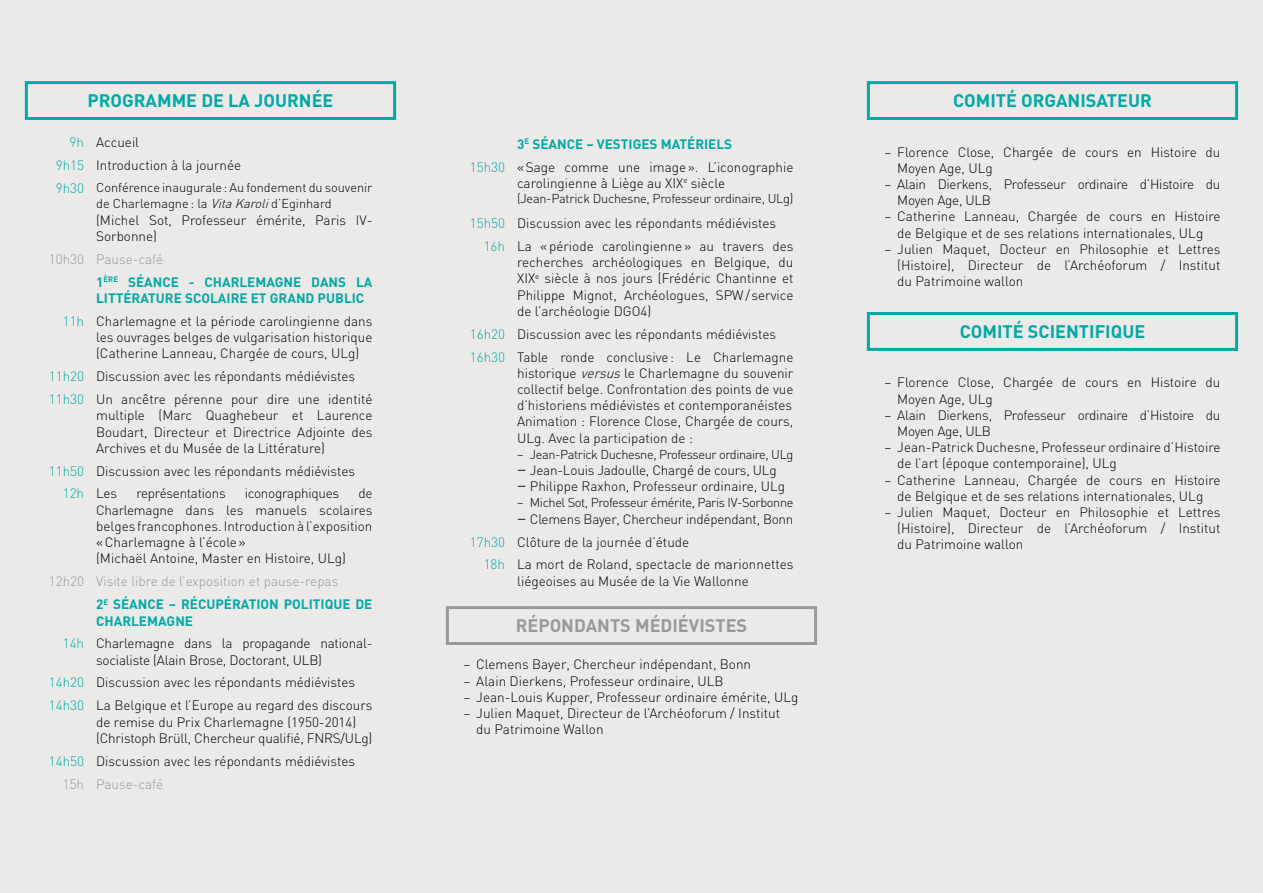
<style>
.page{position:relative;width:1263px;height:893px;background:#ebeae9}
.page>*{position:absolute;margin:0;border:0;box-sizing:border-box;transform-origin:0 0}
.t1{font:700 18px "DIN";color:#00a9a5}
.t2{font:700 18px "DIN";color:#9a989a}
.t3{font:300 13.5px/16.2px "DIN";color:#000}
.t4{font:300 13.5px/16.2px "DIN";letter-spacing:-.02em;color:#000}
.t5{font:300 13.5px/23.2px "DIN";color:#9a989a}
.t6{font:700 13.5px/23.2px "DIN";letter-spacing:.105em;color:#00a9a5}
.t7{font:300 12.75px "DIN";letter-spacing:-.025em;color:#000}
.t8{font:300 12.75px/16.2px "DIN";color:#000;text-align:center}
.s1{color:#00a9a5}
.s2{font-size:13.5px;color:#00a9a5}
.s3{font-style:italic}
.s4{font-weight:300;color:#9a989a}
.s5{font-weight:700;color:#00a9a5}
.s6{color:#9a989a}
.s7{font-size:18px}
</style>
<div class="page">
<div style="left:25px;top:81px;width:371px;height:39px;border:3px solid #00a9a5"></div>
<div style="left:867px;top:81px;width:371px;height:39px;border:3px solid #00a9a5"></div>
<div style="left:867px;top:312px;width:371px;height:39px;border:3px solid #00a9a5"></div>
<div style="left:446px;top:606px;width:371px;height:39px;border:3px solid #9a989a"></div>
<h1 class="t1" style="left:87px;top:89px;width:247px">PROGRAMME DE LA JOURNÉE</h1>
<p class="t3" style="left:56px;top:131px;width:187px;line-height:22.8px;text-indent:14px"><span class="s1">9h</span> Accueil<br><span class="s1">9h15</span> Introduction à la journée</p>
<p class="t8" style="left:56px;top:179px;width:318px"><span class="s2">9h30</span> Conférence inaugurale: Au fondement du souvenir de Charlemagne: la <span class="s3">VitaKaroli</span>d’Eginhard</p>
<p class="t3" style="left:96px;top:211px;width:278px">(Michel Sot, Professeur émérite, Paris IV-<br>Sorbonne)</p>
<p class="t6" style="left:96px;top:247px;width:276px;text-indent:-47px"><span class="s4">10h30 Pause-café<br></span>1<sup>ÈRE</sup> SÉANCE - CHARLEMAGNE DANS LA</p>
<p class="t3" style="left:63px;top:287px;width:311px;line-height:22.8px;text-indent:33px"><span class="s5">LITTÉRATURE SCOLAIRE ET GRAND PUBLIC<br></span><span class="s1">11h</span> Charlemagne et la période carolingienne dans</p>
<p class="t3" style="left:96px;top:329px;width:278px">les ouvrages belges de vulgarisation historique (Catherine Lanneau, Chargée de cours, ULg)</p>
<p class="t3" style="left:49px;top:365px;width:325px;line-height:22.8px"><span class="s1">11h20</span> Discussion avec les répondants médiévistes<br><span class="s1">11h30</span> Un ancêtre pérenne pour dire une identité</p>
<p class="t3" style="left:96px;top:407px;width:278px;text-align:justify">multiple (Marc Quaghebeur et Laurence Boudart, Directeur et Directrice Adjointe des Archives et du Musée de la Littérature)</p>
<p class="t3" style="left:63px;top:459px;width:294px;line-height:22.8px;text-indent:-14px"><span class="s1">11h50</span> Discussion avec les répondants médiévistes<br><span class="s1">12h</span> Les</p>
<p class="t4" style="left:136px;top:485px;width:91px">représentations</p>
<p class="t4" style="left:245px;top:485px;width:96px">iconographiques</p>
<p class="t3" style="left:96px;top:485px;width:278px;text-indent:262px">de<br>Charlemagne dans les manuels scolaires belges francophones. Introduction à l’exposition «Charlemagne à l’école»<br>(Michaël Antoine, Master en Histoire, ULg)</p>
<p class="t5" style="left:96px;top:569px;width:278px;text-indent:-47px">12h20 Visite libre de l’exposition et pause-repas<br><span class="s5">2</span><sup>E</sup> <span class="s5">SÉANCE – RÉCUPÉRATION POLITIQUE DE</span></p>
<p class="t3" style="left:63px;top:609px;width:311px;line-height:22.8px;text-indent:33px"><span class="s5">CHARLEMAGNE<br></span><span class="s1">14h</span> Charlemagne dans la propagande national-</p>
<p class="t3" style="left:49px;top:648px;width:325px;line-height:22.8px;text-indent:47px">socialiste (Alain Brose, Doctorant, ULB)<br><span class="s1">14h20</span> Discussion avec les répondants médiévistes<br><span class="s1">14h30</span> La Belgique et l’Europe au regard des discours</p>
<p class="t3" style="left:96px;top:713px;width:278px">de remise du Prix Charlemagne (1950-2014) (Christoph Brüll, Chercheur qualifié, FNRS/ULg)</p>
<p class="t3" style="left:63px;top:749px;width:294px;line-height:22.8px;text-indent:-14px"><span class="s1">14h50</span> Discussion avec les répondants médiévistes<br><span class="s6">15h Pause-café</span></p>
<p class="t3" style="left:470px;top:132px;width:325px;line-height:22.8px;text-indent:47px"><span class="s5">3</span><sup>E</sup> <span class="s5">SÉANCE – VESTIGES MATÉRIELS<br></span><span class="s1">15h30</span> «Sage comme une image». L’iconographie</p>
<p class="t3" style="left:517px;top:175px;width:210px">carolingienne à Liège au XIX<sup>e</sup> siècle</p>
<p class="t7" style="left:517px;top:191px;width:278px">(Jean-Patrick Duchesne, Professeur ordinaire, ULg)</p>
<p class="t3" style="left:484px;top:212px;width:311px;line-height:22.8px;text-indent:-14px"><span class="s1">15h50</span> Discussion avec les répondants médiévistes<br><span class="s1">16h</span> La «période carolingienne» au travers des</p>
<p class="t3" style="left:517px;top:254px;width:278px;text-align:justify">recherches archéologiques en Belgique, du XIX<sup>e</sup> siècle à nos jours (Frédéric Chantinne et Philippe Mignot, Archéologues, SPW/ service de l’archéologie DGO4)</p>
<p class="t3" style="left:470px;top:322px;width:325px;line-height:22.8px"><span class="s1">16h20</span> Discussion avec les répondants médiévistes<br><span class="s1">16h30</span> Table ronde conclusive: Le Charlemagne</p>
<p class="t3" style="left:517px;top:365px;width:278px;text-align:justify">historique <span class="s3">versus</span>le Charlemagne du souvenir collectif belge. Confrontation des points de vue d’historiens médiévistes et contemporanéistes Animation : Florence Close, Chargée de cours, ULg. Avec la participation de :</p>
<p class="t7" style="left:517px;top:446px;width:278px">– Jean-Patrick Duchesne, Professeur ordinaire, ULg</p>
<p class="t3" style="left:517px;top:462px;width:261px"><span class="s7">–</span> Jean-Louis Jadoulle, Chargé de cours, ULg</p>
<p class="t3" style="left:517px;top:478px;width:269px"><span class="s7">–</span> Philippe Raxhon, Professeur ordinaire, ULg</p>
<p class="t7" style="left:517px;top:495px;width:278px">– Michel Sot, Professeur émérite, Paris IV-Sorbonne</p>
<p class="t4" style="left:470px;top:507px;width:325px;line-height:22.8px;text-indent:47px"><span class="s7">–</span> Clemens Bayer, Chercheur indépendant, Bonn<br><span class="s1">17h30</span> Clôture de la journée d’étude</p>
<p class="t3" style="left:517px;top:556px;width:278px;text-indent:-33px"><span class="s1">18h</span> La mort de Roland, spectacle de marionnettes liégeoises au Musée de la Vie Wallonne</p>
<h1 class="t2" style="left:516px;top:614px;width:233px">RÉPONDANTS MÉDIÉVISTES</h1>
<p class="t3" style="left:463px;top:656px;width:289px">– Clemens Bayer, Chercheur indépendant, Bonn</p>
<p class="t3" style="left:463px;top:672px;width:262px">– Alain Dierkens, Professeur ordinaire, ULB</p>
<p class="t3" style="left:463px;top:689px;width:336px">– Jean-Louis Kupper, Professeur ordinaire émérite, ULg</p>
<p class="t3" style="left:476px;top:705px;width:305px;text-indent:-13px">– Julien Maquet, Directeur de l’Archéoforum / Institut du Patrimoine Wallon</p>
<h1 class="t1" style="left:953px;top:89px;width:200px">COMITÉ ORGANISATEUR</h1>
<p class="t3" style="left:897px;top:143px;width:325px;text-indent:-13px">– Florence Close, Chargée de cours en Histoire du<br>Moyen Age, ULg</p>
<p class="t4" style="left:897px;top:176px;width:325px;text-indent:-13px">– Alain Dierkens, Professeur ordinaire d’Histoire du<br>Moyen Age, ULB</p>
<p class="t3" style="left:884px;top:208px;width:337px;text-align:center">– Catherine Lanneau, Chargée de cours en Histoire de Belgique et de ses relations internationales, ULg</p>
<p class="t3" style="left:897px;top:241px;width:325px;text-align:justify;text-indent:-13px">– Julien Maquet, Docteur en Philosophie et Lettres (Histoire), Directeur de l’Archéoforum / Institut du Patrimoine wallon</p>
<h1 class="t1" style="left:960px;top:320px;width:187px">COMITÉ SCIENTIFIQUE</h1>
<p class="t3" style="left:897px;top:374px;width:325px;text-indent:-13px">– Florence Close, Chargée de cours en Histoire du<br>Moyen Age, ULg</p>
<p class="t4" style="left:897px;top:407px;width:325px;text-indent:-13px">– Alain Dierkens, Professeur ordinaire d’Histoire du<br>Moyen Age, ULB</p>
<p class="t3" style="left:897px;top:439px;width:325px;text-indent:-13px">– Jean-Patrick Duchesne, Professeur ordinaire d’Histoire de l’art (époque contemporaine), ULg</p>
<p class="t3" style="left:884px;top:471px;width:337px;text-align:center">– Catherine Lanneau, Chargée de cours en Histoire de Belgique et de ses relations internationales, ULg</p>
<p class="t3" style="left:897px;top:504px;width:325px;text-align:justify;text-indent:-13px">– Julien Maquet, Docteur en Philosophie et Lettres (Histoire), Directeur de l’Archéoforum / Institut du Patrimoine wallon</p>
</div>
